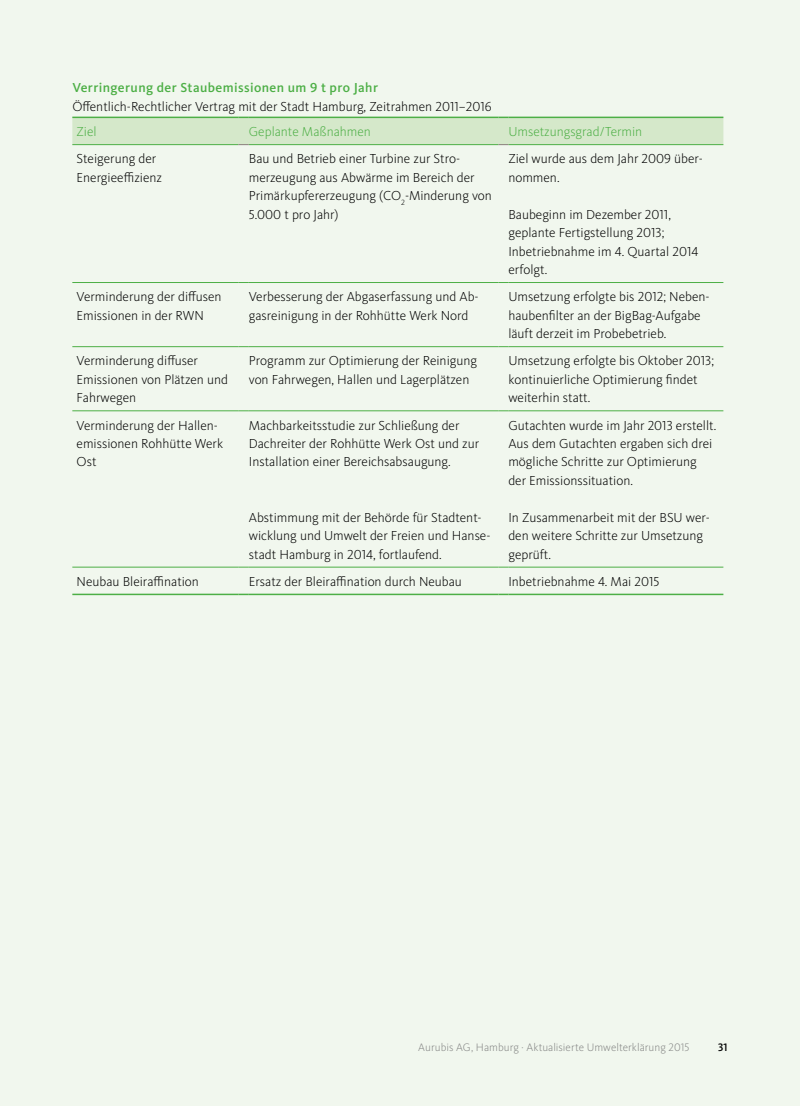
<style>
.page{position:relative;width:800px;height:1106px;background:#fff}
.page>*{position:absolute;margin:0;border:0;box-sizing:border-box;transform-origin:0 0}
.t1{font:300 13.5px/18.5px "Kievit Pro";color:#000}
.t2{font:300 13.5px "Kievit Pro";color:#4daf46}
.t3{font:500 13.5px "Kievit Pro";letter-spacing:.03em;color:#4daf46}
.t4{font:300 11.25px "Kievit Pro";color:#868786}
.t5{font:500 11.25px "Kievit Pro";color:#000}
</style>
<div class="page">
<div style="left:0;top:0;width:799px;height:1106px;background:#f1f7ee"></div>
<hr style="left:72px;top:282px;width:166px;height:1px;background:#4daf46">
<hr style="left:249px;top:282px;width:249px;height:1px;background:#4daf46">
<hr style="left:508px;top:282px;width:215px;height:1px;background:#4daf46">
<hr style="left:72px;top:346px;width:166px;height:1px;background:#4daf46">
<hr style="left:249px;top:346px;width:249px;height:1px;background:#4daf46">
<hr style="left:508px;top:346px;width:215px;height:1px;background:#4daf46">
<hr style="left:72px;top:410px;width:166px;height:1px;background:#4daf46">
<hr style="left:249px;top:410px;width:249px;height:1px;background:#4daf46">
<hr style="left:508px;top:410px;width:215px;height:1px;background:#4daf46">
<svg style="left:72px;top:117px;width:651px;height:28px"></svg>
<hr style="left:508px;top:117px;width:215px;height:1px;background:#4daf46">
<hr style="left:72px;top:567px;width:166px;height:1px;background:#4daf46">
<hr style="left:249px;top:567px;width:249px;height:1px;background:#4daf46">
<hr style="left:508px;top:567px;width:215px;height:1px;background:#4daf46">
<hr style="left:72px;top:593px;width:166px;height:2px;background:#4daf46">
<hr style="left:249px;top:593px;width:249px;height:2px;background:#4daf46">
<hr style="left:508px;top:593px;width:215px;height:2px;background:#4daf46">
<svg style="left:238px;top:593px;width:11px;height:2px"></svg>
<svg style="left:498px;top:593px;width:10px;height:2px"></svg>
<p class="t3" style="left:72px;top:80px;width:307px">Verringerung der Staubemissionen um 9 t pro Jahr</p>
<p class="t1" style="left:72px;top:97px;width:420px">Öffentlich-Rechtlicher Vertrag mit der Stadt Hamburg, Zeitrahmen 2011–2016</p>
<p class="t2" style="left:77px;top:124px;width:22px">Ziel</p>
<p class="t2" style="left:249px;top:124px;width:124px">Geplante Maßnahmen</p>
<p class="t2" style="left:508px;top:124px;width:135px">Umsetzungsgrad/Termin</p>
<p class="t1" style="left:77px;top:150px;width:87px">Steigerung der<br>Energieeffizienz</p>
<p class="t1" style="left:249px;top:150px;width:244px">Bau und Betrieb einer Turbine zur Stro&shy;merzeugung aus Abwärme im Bereich der Primärkupfererzeugung (CO<sub>2</sub>-Minderung von 5.000 t pro Jahr)</p>
<p class="t1" style="left:508px;top:150px;width:196px">Ziel wurde aus dem Jahr 2009 über&shy;nommen.</p>
<p class="t1" style="left:508px;top:205px;width:191px">Baubeginn im Dezember 2011, geplante Fertigstellung 2013;<br>Inbetriebnahme im 4. Quartal 2014 erfolgt.</p>
<p class="t1" style="left:77px;top:287px;width:146px">Verminderung der diffusen<br>Emissionen in der RWN</p>
<p class="t1" style="left:249px;top:287px;width:231px">Verbesserung der Abgaserfassung und Ab&shy;gasreinigung in der Rohhütte Werk Nord</p>
<p class="t1" style="left:508px;top:287px;width:202px">Umsetzung erfolgte bis 2012; Neben&shy;haubenfilter an der BigBag-Aufgabe läuft derzeit im Probebetrieb.</p>
<p class="t1" style="left:77px;top:352px;width:153px">Verminderung diffuser<br>Emissionen von Plätzen und<br>Fahrwegen</p>
<p class="t1" style="left:249px;top:352px;width:230px">Programm zur Optimierung der Reinigung von Fahrwegen, Hallen und Lagerplätzen</p>
<p class="t1" style="left:508px;top:352px;width:207px">Umsetzung erfolgte bis Oktober 2013; kontinuierliche Optimierung findet weiterhin statt.</p>
<p class="t1" style="left:77px;top:416px;width:148px">Verminderung der Hallen&shy;emissionen Rohhütte Werk<br>Ost</p>
<p class="t1" style="left:249px;top:416px;width:232px">Machbarkeitsstudie zur Schließung der<br>Dachreiter der Rohhütte Werk Ost und zur<br>Installation einer Bereichsabsaugung.</p>
<p class="t1" style="left:508px;top:416px;width:209px">Gutachten wurde im Jahr 2013 erstellt.<br>Aus dem Gutachten ergaben sich drei mögliche Schritte zur Optimierung der Emissionssituation.</p>
<p class="t1" style="left:508px;top:508px;width:203px">In Zusammenarbeit mit der BSU wer&shy;den weitere Schritte zur Umsetzung geprüft.</p>
<p class="t1" style="left:249px;top:508px;width:243px">Abstimmung mit der Behörde für Stadtent&shy;wicklung und Umwelt der Freien und Hanse&shy;stadt Hamburg in 2014, fortlaufend.</p>
<p class="t1" style="left:77px;top:572px;width:124px">Neubau Bleiraffination</p>
<p class="t1" style="left:249px;top:572px;width:214px">Ersatz der Bleiraffination durch Neubau</p>
<p class="t1" style="left:508px;top:572px;width:152px">Inbetriebnahme 4. Mai 2015</p>
<p class="t4" style="left:418px;top:1040px;width:272px">Aurubis AG, Hamburg · Aktualisierte Umwelterklärung 2015</p>
<p class="t5" style="left:717px;top:1040px;width:11px">31</p>
</div>
